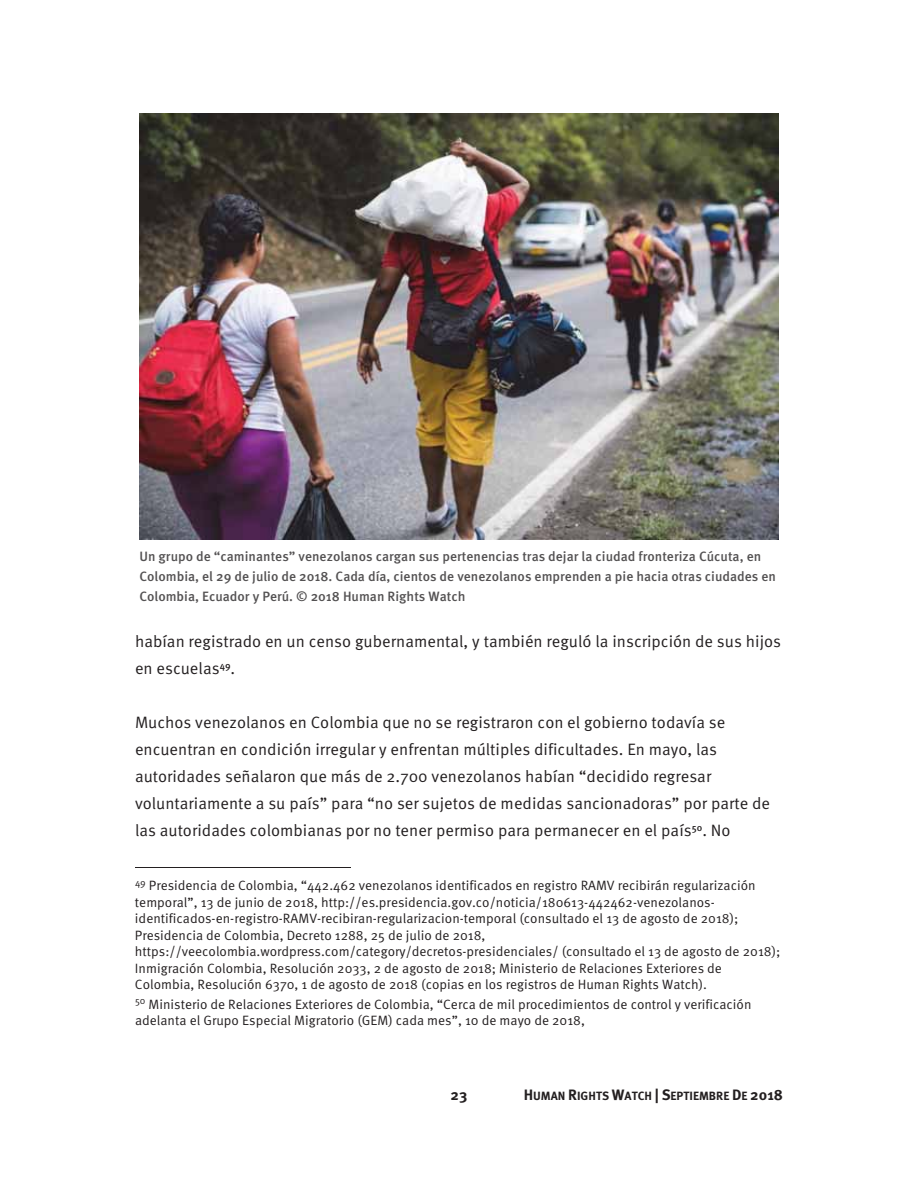
<style>
.page{position:relative;width:918px;height:1188px;background:#fff}
.page>*{position:absolute;margin:0;border:0;box-sizing:border-box;transform-origin:0 0}
.t1{font:16.5px/27px "Meta Pro Norm";color:#231f20}
.t2{font:700 15px "Meta Pro";color:#231f20}
.t3{font:13.5px/16.5px "Meta Pro Norm";color:#231f20}
.t4{font:500 13.5px/20.1px "Meta Pro";color:#535152}
.t5{font:700 12px "Meta Pro";color:#231f20}
.s1{font-size:15px}
</style>
<div class="page">
<hr style="left:135px;top:867px;width:216px;height:1px;background:#231f20">
<img style="left:140px;top:113px;width:639px;height:426px">
<p class="t4" style="left:139px;top:548px;width:638px">Un grupo de “caminantes” venezolanos cargan sus pertenencias tras dejar la ciudad fronteriza Cúcuta, en<br>Colombia, el 29 de julio de 2018. Cada día, cientos de venezolanos emprenden a pie hacia otras ciudades en<br>Colombia, Ecuador y Perú. © 2018 Human Rights Watch</p>
<p class="t1" style="left:135px;top:629px;width:648px">habían registrado en un censo gubernamental, y también reguló la inscripción de sus hijos en escuelas<sup>49</sup>.</p>
<p class="t1" style="left:135px;top:710px;width:637px">Muchos venezolanos en Colombia que no se registraron con el gobierno todavía se encuentran en condición irregular y enfrentan múltiples dificultades. En mayo, las autoridades señalaron que más de 2.700 venezolanos habían “decidido regresar voluntariamente a su país” para “no ser sujetos de medidas sancionadoras” por parte de las autoridades colombianas por no tener permiso para permanecer en el país<sup>50</sup>. No</p>
<p class="t3" style="left:135px;top:878px;width:647px"><sup>49</sup> Presidencia de Colombia, “442.462 venezolanos identificados en registro RAMV recibirán regularización temporal”, 13 de junio de 2018, http://es.presidencia.gov.co/noticia/180613-442462-venezolanos&shy;identificados-en-registro-RAMV-recibiran-regularizacion-temporal (consultado el 13 de agosto de 2018); Presidencia de Colombia, Decreto 1288, 25 de julio de 2018, https://veecolombia.wordpress.com/category/decretos-presidenciales/ (consultado el 13 de agosto de 2018); Inmigración Colombia, Resolución 2033, 2 de agosto de 2018; Ministerio de Relaciones Exteriores de Colombia, Resolución 6370, 1 de agosto de 2018 (copias en los registros de Human Rights Watch).</p>
<p class="t3" style="left:135px;top:997px;width:618px"><sup>50</sup> Ministerio de Relaciones Exteriores de Colombia, “Cerca de mil procedimientos de control y verificación adelanta el Grupo Especial Migratorio (GEM) cada mes”, 10 de mayo de 2018,</p>
<p class="t2" style="left:451px;top:1089px;width:18px">23</p>
<p class="t5" style="left:524px;top:1091px;width:261px"><span class="s1">H</span>UMAN <span class="s1">R</span>IGHTS <span class="s1">W</span>ATCH <span class="s1">| S</span>EPTIEMBRE <span class="s1">D</span>E <span class="s1">2018</span></p>
</div>
